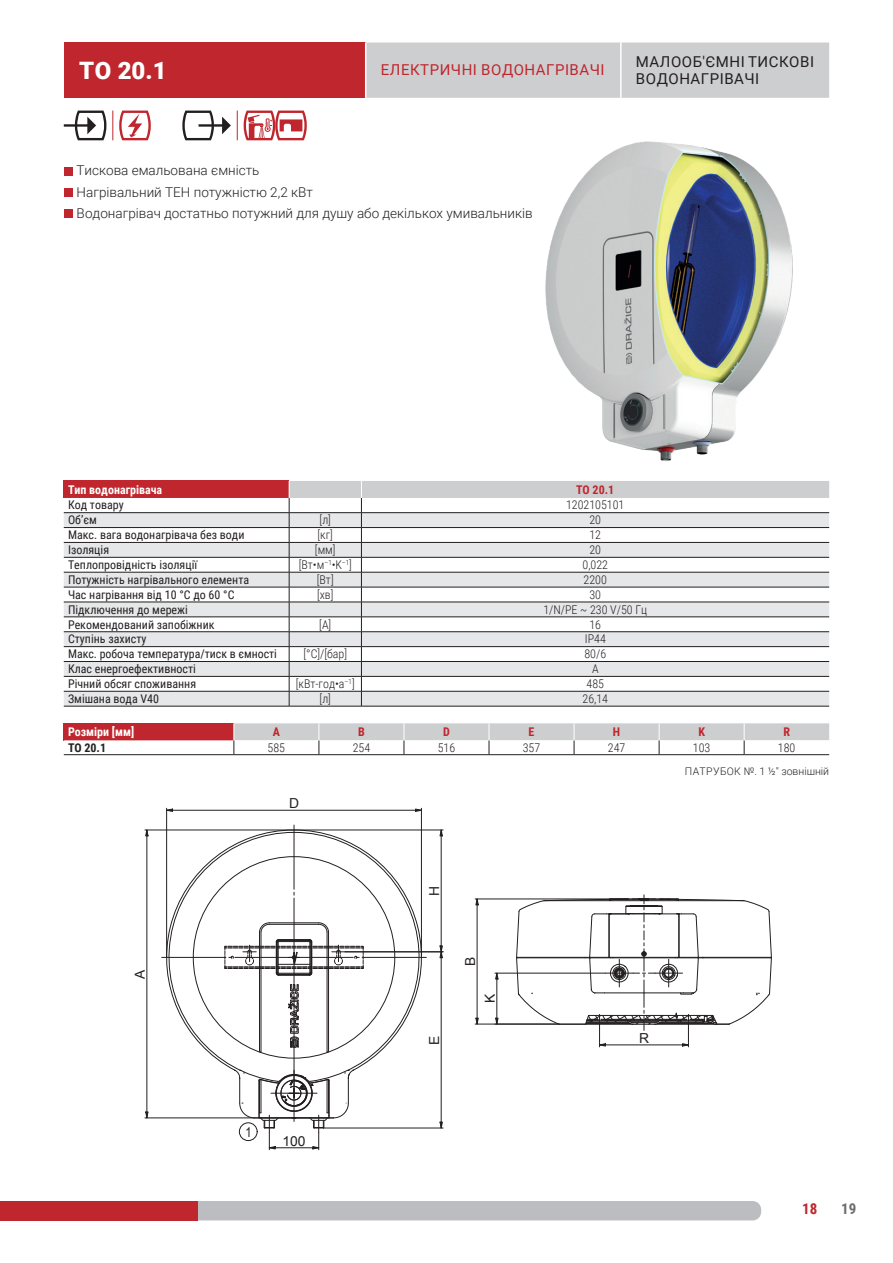
<style>
.page{position:relative;width:893px;height:1263px;background:#fff}
.page>*{position:absolute;margin:0;border:0;box-sizing:border-box;transform-origin:0 0}
.t1{font:900 24px "Roboto";color:#fff}
.t2{font:15px/16.5px "Roboto";letter-spacing:.035em;color:#231f20}
.t3{font:15px "Roboto";letter-spacing:.035em;color:#c0262d}
.t4{font:700 15px "Roboto Condensed";color:#c0262d}
.t5{font:700 15px "Roboto Condensed";color:#6c6d70}
.t6{font:13.8px "Arial";color:#231f20}
.t7{font:13.8px "Arial";color:#231f20;scale:.8 1}
.t8{font:300 13.5px/21.5px "Roboto";color:#231f20}
.t9{font:12px "Roboto Condensed";color:#231f20}
.t10{font:300 12px "Roboto Condensed";color:#231f20}
.t11{font:700 12px "Roboto Condensed";color:#fff}
.t12{font:700 12px "Roboto Condensed";color:#c0262d}
.t13{font:700 12px "Roboto Condensed";color:#231f20}
.t14{font:300 10.5px "Roboto";color:#231f20}
</style>
<div class="page">
<div style="left:197px;top:1201px;width:564px;height:19px;background:#bcbdc0"></div>
<div style="left:0;top:1201px;width:197px;height:19px;background:#c0262d"></div>
<svg style="left:112px;top:111px;width:1px;height:29px"></svg>
<svg style="left:237px;top:111px;width:1px;height:29px"></svg>
<svg style="left:64px;top:111px;width:42px;height:29px"></svg>
<svg style="left:119px;top:111px;width:32px;height:29px"></svg>
<svg style="left:182px;top:111px;width:49px;height:29px"></svg>
<svg style="left:244px;top:111px;width:63px;height:29px"></svg>
<img style="left:545px;top:141px;width:248px;height:320px">
<svg style="left:155px;top:829px;width:277px;height:242px"></svg>
<hr style="left:362px;top:957px;width:64px;height:1px;background:#231f20">
<hr style="left:162px;top:957px;width:64px;height:1px;background:#231f20">
<hr style="left:294px;top:898px;width:1px;height:59px;background:#231f20">
<hr style="left:294px;top:825px;width:1px;height:64px;background:#231f20">
<svg style="left:225px;top:922px;width:139px;height:131px"></svg>
<hr style="left:294px;top:992px;width:1px;height:129px;background:#231f20">
<svg style="left:234px;top:1061px;width:121px;height:89px"></svg>
<svg style="left:145px;top:1111px;width:3px;height:8px"></svg>
<svg style="left:145px;top:829px;width:3px;height:7px"></svg>
<hr style="left:147px;top:836px;width:1px;height:276px;background:#231f20">
<hr style="left:145px;top:1117px;width:109px;height:1px;background:#231f20">
<hr style="left:145px;top:830px;width:149px;height:1px;background:#231f20">
<svg style="left:440px;top:1122px;width:3px;height:6px"></svg>
<hr style="left:441px;top:958px;width:1px;height:164px;background:#231f20">
<hr style="left:323px;top:1128px;width:120px;height:1px;background:#231f20">
<svg style="left:440px;top:945px;width:3px;height:13px"></svg>
<svg style="left:440px;top:829px;width:3px;height:7px"></svg>
<hr style="left:441px;top:836px;width:1px;height:110px;background:#231f20">
<hr style="left:345px;top:951px;width:98px;height:1px;background:#231f20">
<hr style="left:294px;top:830px;width:149px;height:1px;background:#231f20">
<svg style="left:167px;top:809px;width:6px;height:3px"></svg>
<svg style="left:415px;top:809px;width:6px;height:3px"></svg>
<hr style="left:173px;top:810px;width:242px;height:1px;background:#231f20">
<hr style="left:421px;top:808px;width:1px;height:149px;background:#231f20">
<hr style="left:166px;top:808px;width:1px;height:149px;background:#231f20">
<div style="left:239px;top:1122px;width:18px;height:19px;border:1px solid #231f20;border-radius:50%"></div>
<svg style="left:516px;top:895px;width:256px;height:152px"></svg>
<svg style="left:495px;top:1018px;width:3px;height:6px"></svg>
<svg style="left:495px;top:972px;width:3px;height:7px"></svg>
<hr style="left:497px;top:979px;width:1px;height:39px;background:#231f20">
<hr style="left:495px;top:973px;width:110px;height:1px;background:#231f20">
<svg style="left:475px;top:1018px;width:4px;height:6px"></svg>
<svg style="left:475px;top:898px;width:4px;height:7px"></svg>
<hr style="left:477px;top:905px;width:1px;height:113px;background:#231f20">
<hr style="left:475px;top:1024px;width:84px;height:1px;background:#231f20">
<hr style="left:475px;top:899px;width:154px;height:1px;background:#231f20">
<div style="left:64px;top:481px;width:225px;height:17px;background:#c0262d"></div>
<svg style="left:64px;top:513px;width:225px;height:193px;fill:#e6e7e9"></svg>
<hr style="left:64px;top:512px;width:225px;height:1px;background:#231f20">
<hr style="left:64px;top:527px;width:225px;height:1px;background:#231f20">
<hr style="left:64px;top:542px;width:225px;height:1px;background:#231f20">
<hr style="left:64px;top:557px;width:225px;height:1px;background:#231f20">
<hr style="left:64px;top:572px;width:225px;height:1px;background:#231f20">
<hr style="left:64px;top:587px;width:225px;height:1px;background:#231f20">
<hr style="left:64px;top:602px;width:225px;height:1px;background:#231f20">
<hr style="left:64px;top:617px;width:225px;height:1px;background:#231f20">
<hr style="left:64px;top:631px;width:225px;height:1px;background:#231f20">
<hr style="left:64px;top:646px;width:225px;height:1px;background:#231f20">
<hr style="left:64px;top:661px;width:225px;height:1px;background:#231f20">
<hr style="left:64px;top:676px;width:225px;height:1px;background:#231f20">
<hr style="left:64px;top:691px;width:225px;height:1px;background:#231f20">
<hr style="left:64px;top:706px;width:225px;height:1px;background:#231f20">
<hr style="left:289px;top:706px;width:72px;height:1px;background:#231f20">
<hr style="left:361px;top:706px;width:468px;height:1px;background:#231f20">
<svg style="left:289px;top:481px;width:540px;height:225px"></svg>
<svg style="left:64px;top:723px;width:765px;height:32px"></svg>
<div style="left:64px;top:167px;width:8px;height:8px;background:#c0262d"></div>
<div style="left:64px;top:188px;width:8px;height:9px;background:#c0262d"></div>
<div style="left:64px;top:210px;width:8px;height:8px;background:#c0262d"></div>
<div style="left:64px;top:43px;width:302px;height:55px;background:#c0262d"></div>
<div style="left:366px;top:43px;width:463px;height:55px;background:#cdced0"></div>
<hr style="left:365px;top:43px;width:1px;height:55px;background:#fff">
<hr style="left:620px;top:43px;width:2px;height:55px;background:#fff">
<h1 class="t1" style="left:79px;top:53px;width:89px">TO 20.1</h1>
<p class="t3" style="left:381px;top:60px;width:225px">ЕЛЕКТРИЧНІ ВОДОНАГРІВАЧІ</p>
<p class="t2" style="left:636px;top:53px;width:180px">МАЛООБ'ЄМНІ ТИСКОВІ<br>ВОДОНАГРІВАЧІ</p>
<p class="t8" style="left:77px;top:159px;width:458px">Тискова емальована ємність<br>Нагрівальний ТЕН потужністю 2,2 кВт<br>Водонагрівач достатньо потужний для душу або декількох умивальників</p>
<p class="t11" style="left:68px;top:481px;width:96px">Тип водонагрівача</p>
<p class="t12" style="left:576px;top:481px;width:40px">TO 20.1</p>
<p class="t9" style="left:68px;top:497px;width:57px">Код товару</p>
<p class="t10" style="left:566px;top:497px;width:60px">1202105101</p>
<p class="t9" style="left:68px;top:512px;width:30px">Об’єм</p>
<p class="t10" style="left:320px;top:512px;width:13px">[л]</p>
<p class="t10" style="left:589px;top:512px;width:13px">20</p>
<p class="t9" style="left:68px;top:527px;width:178px">Макс. вага водонагрівача без води</p>
<p class="t10" style="left:318px;top:527px;width:17px">[кг]</p>
<p class="t10" style="left:589px;top:527px;width:13px">12</p>
<p class="t9" style="left:68px;top:541px;width:43px">Ізоляція</p>
<p class="t10" style="left:315px;top:541px;width:22px">[мм]</p>
<p class="t10" style="left:589px;top:541px;width:13px">20</p>
<p class="t9" style="left:68px;top:556px;width:131px">Теплопровідність ізоляції</p>
<p class="t10" style="left:299px;top:556px;width:55px">[Вт•м<sup>–1</sup>•K<sup>–1</sup>]</p>
<p class="t10" style="left:582px;top:556px;width:27px">0,022</p>
<p class="t9" style="left:68px;top:571px;width:183px">Потужність нагрівального елемента</p>
<p class="t10" style="left:317px;top:571px;width:18px">[Вт]</p>
<p class="t10" style="left:584px;top:571px;width:25px">2200</p>
<p class="t9" style="left:68px;top:586px;width:168px">Час нагрівання від 10 °C до 60 °C</p>
<p class="t10" style="left:317px;top:586px;width:18px">[хв]</p>
<p class="t10" style="left:589px;top:586px;width:13px">30</p>
<p class="t9" style="left:68px;top:601px;width:121px">Підключення до мережі</p>
<p class="t10" style="left:543px;top:601px;width:105px">1/N/PE ~ 230 V/50 Гц</p>
<p class="t9" style="left:68px;top:616px;width:148px">Рекомендований запобіжник</p>
<p class="t10" style="left:319px;top:616px;width:13px">[A]</p>
<p class="t10" style="left:589px;top:616px;width:13px">16</p>
<p class="t9" style="left:68px;top:631px;width:80px">Ступінь захисту</p>
<p class="t10" style="left:585px;top:631px;width:23px">IP44</p>
<p class="t9" style="left:68px;top:646px;width:210px">Макс. робоча температура/тиск в ємності</p>
<p class="t10" style="left:303px;top:646px;width:45px">[°C]/[бар]</p>
<p class="t10" style="left:584px;top:646px;width:23px">80/6</p>
<p class="t9" style="left:68px;top:660px;width:129px">Клас енергоефективності</p>
<p class="t10" style="left:592px;top:660px;width:8px">A</p>
<p class="t9" style="left:68px;top:675px;width:130px">Річний обсяг споживання</p>
<p class="t10" style="left:296px;top:675px;width:60px">[кВт-год•a<sup>–1</sup>]</p>
<p class="t10" style="left:587px;top:675px;width:19px">485</p>
<p class="t9" style="left:68px;top:690px;width:93px">Змішана вода V40</p>
<p class="t10" style="left:320px;top:690px;width:13px">[л]</p>
<p class="t10" style="left:582px;top:690px;width:27px">26,14</p>
<p class="t11" style="left:68px;top:723px;width:68px">Розміри [мм]</p>
<p class="t12" style="left:273px;top:723px;width:9px">A</p>
<p class="t12" style="left:358px;top:723px;width:8px">B</p>
<p class="t12" style="left:443px;top:723px;width:8px">D</p>
<p class="t12" style="left:529px;top:723px;width:7px">E</p>
<p class="t12" style="left:613px;top:723px;width:9px">H</p>
<p class="t12" style="left:698px;top:723px;width:8px">K</p>
<p class="t12" style="left:783px;top:723px;width:8px">R</p>
<p class="t13" style="left:68px;top:739px;width:40px">TO 20.1</p>
<p class="t10" style="left:268px;top:739px;width:19px">585</p>
<p class="t10" style="left:353px;top:739px;width:19px">254</p>
<p class="t10" style="left:438px;top:739px;width:19px">516</p>
<p class="t10" style="left:523px;top:739px;width:19px">357</p>
<p class="t10" style="left:608px;top:739px;width:19px">247</p>
<p class="t10" style="left:693px;top:739px;width:19px">103</p>
<p class="t10" style="left:778px;top:739px;width:19px">180</p>
<p class="t14" style="left:685px;top:764px;width:146px">ПАТРУБОК №. 1 ½" зовнішній</p>
<p class="t6" style="left:111px;top:688px;width:11px;rotate:-90deg">B</p>
<p class="t6" style="left:131px;top:979px;width:11px;rotate:-90deg">A</p>
<p class="t6" style="left:289px;top:794px;width:12px">D</p>
<p class="t7" style="left:245px;top:1123px;width:9px">1</p>
<p class="t6" style="left:283px;top:1132px;width:25px">100</p>
<p class="t6" style="left:425px;top:896px;width:12px;rotate:-90deg">H</p>
<p class="t6" style="left:425px;top:1044px;width:11px;rotate:-90deg">E</p>
<p class="t6" style="left:461px;top:966px;width:11px;rotate:-90deg">B</p>
<p class="t6" style="left:481px;top:1003px;width:11px;rotate:-90deg">K</p>
<p class="t6" style="left:639px;top:1029px;width:12px">R</p>
<p class="t4" style="left:802px;top:1198px;width:17px">18</p>
<p class="t5" style="left:841px;top:1198px;width:17px">19</p>
</div>
